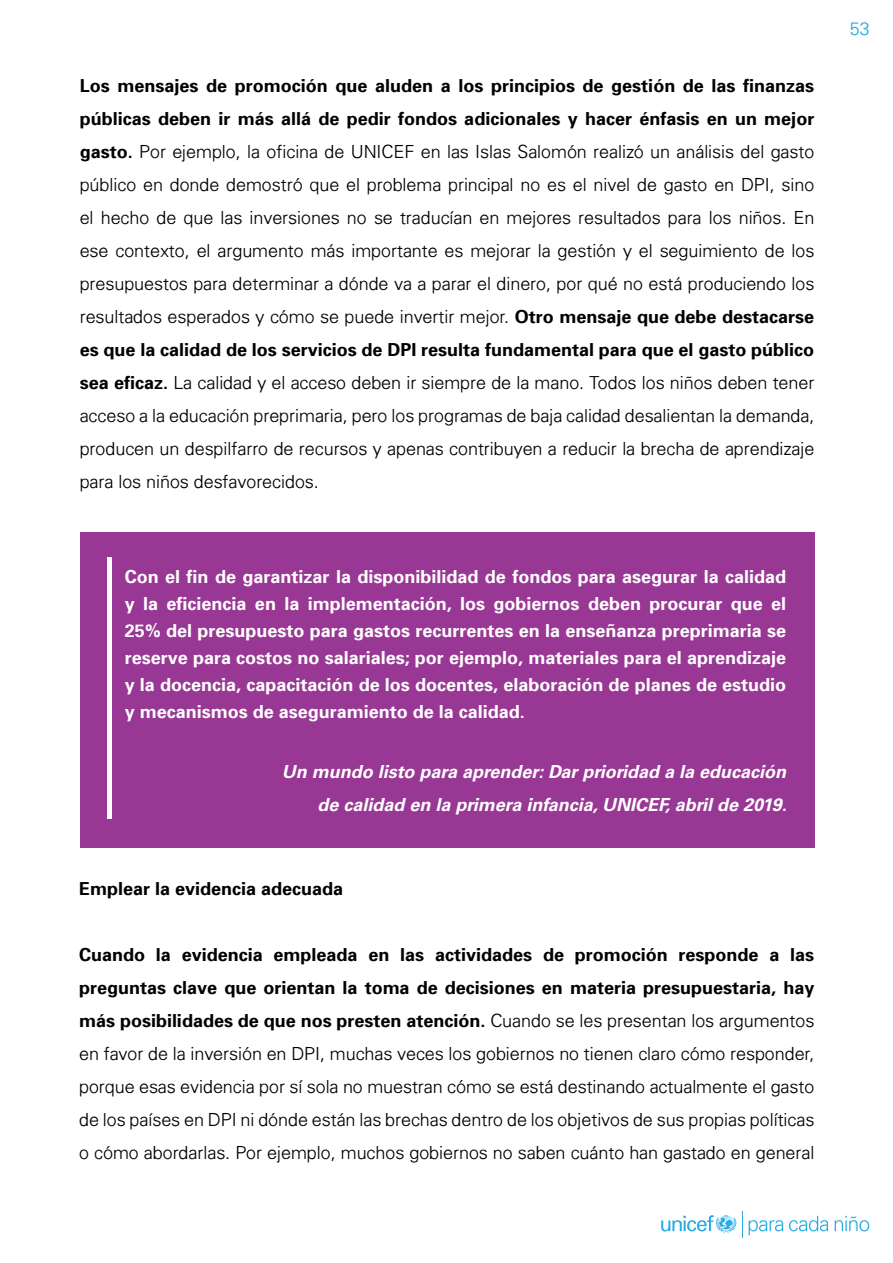
<style>
.page{position:relative;width:893px;height:1263px;background:#fff}
.page>*{position:absolute;margin:0;border:0;box-sizing:border-box;transform-origin:0 0}
.t1{font:300 18px/33px "Univers";color:#000;text-align:justify}
.t2{font:700 18px/33px "Univers 65";color:#000}
.t3{font:700 18px/27px "Univers 65";color:#fff;text-align:justify}
.t4{font:italic 700 18px/33px "Univers LT Std";color:#fff;text-align:right}
.t5{font:300 18px "Univers";color:#2aace2}
.s1{font-family:"Univers 65";font-weight:700}
.s2{font-family:"Univers";font-weight:300}
</style>
<div class="page">
<svg style="left:661px;top:1215px;width:75px;height:18px"></svg>
<svg style="left:789px;top:1216px;width:39px;height:15px"></svg>
<svg style="left:835px;top:1216px;width:34px;height:15px"></svg>
<svg style="left:742px;top:1211px;width:41px;height:26px"></svg>
<div style="left:81px;top:532px;width:734px;height:316px;background:#983794"></div>
<hr style="left:108px;top:557px;width:4px;height:262px;background:#fff">
<p class="t2" style="left:80px;top:68px;width:736px">Los mensajes de promoción que aluden a los principios de gestión de las finanzas públicas deben ir más allá de pedir fondos adicionales y hacer énfasis en un mejor</p>
<p class="t1" style="left:80px;top:135px;width:736px"><span class="s1">gasto.</span> Por ejemplo, la oficina de UNICEF en las Islas Salomón realizó un análisis del gasto público en donde demostró que el problema principal no es el nivel de gasto en DPI, sino el hecho de que las inversiones no se traducían en mejores resultados para los niños. En ese contexto, el argumento más importante es mejorar la gestión y el seguimiento de los presupuestos para determinar a dónde va a parar el dinero, por qué no está produciendo los resultados esperados y cómo se puede invertir mejor. <span class="s1">Otro mensaje que debe destacarse</span></p>
<p class="t2" style="left:80px;top:332px;width:736px">es que la calidad de los servicios de DPI resulta fundamental para que el gasto público</p>
<p class="t1" style="left:80px;top:366px;width:736px"><span class="s1">sea eficaz.</span> La calidad y el acceso deben ir siempre de la mano. Todos los niños deben tener acceso a la educación preprimaria, pero los programas de baja calidad desalientan la demanda, producen un despilfarro de recursos y apenas contribuyen a reducir la brecha de aprendizaje para los niños desfavorecidos.</p>
<p class="t3" style="left:125px;top:563px;width:663px">Con el fin de garantizar la disponibilidad de fondos para asegurar la calidad y la eficiencia en la implementación, los gobiernos deben procurar que el 25% del presupuesto para gastos recurrentes en la enseñanza preprimaria se reserve para costos no salariales; por ejemplo, materiales para el aprendizaje y la docencia, capacitación de los docentes, elaboración de planes de estudio y mecanismos de aseguramiento de la calidad.</p>
<p class="t4" style="left:282px;top:756px;width:506px">Un mundo listo para aprender: Dar prioridad a la educación de calidad en la primera infancia, UNICEF, abril de 2019.</p>
<p class="t2" style="left:79px;top:872px;width:266px">Emplear la evidencia adecuada</p>
<p class="t2" style="left:79px;top:938px;width:737px;text-align:justify">Cuando la evidencia empleada en las actividades de promoción responde a las preguntas clave que orientan la toma de decisiones en materia presupuestaria, hay más posibilidades de que nos presten atención. <span class="s2">Cuando se les presentan los argumentos</span></p>
<p class="t1" style="left:79px;top:1037px;width:737px">en favor de la inversión en DPI, muchas veces los gobiernos no tienen claro cómo responder, porque esas evidencia por sí sola no muestran cómo se está destinando actualmente el gasto de los países en DPI ni dónde están las brechas dentro de los objetivos de sus propias políticas o cómo abordarlas. Por ejemplo, muchos gobiernos no saben cuánto han gastado en general</p>
<p class="t5" style="left:850px;top:17px;width:21px">53</p>
</div>
